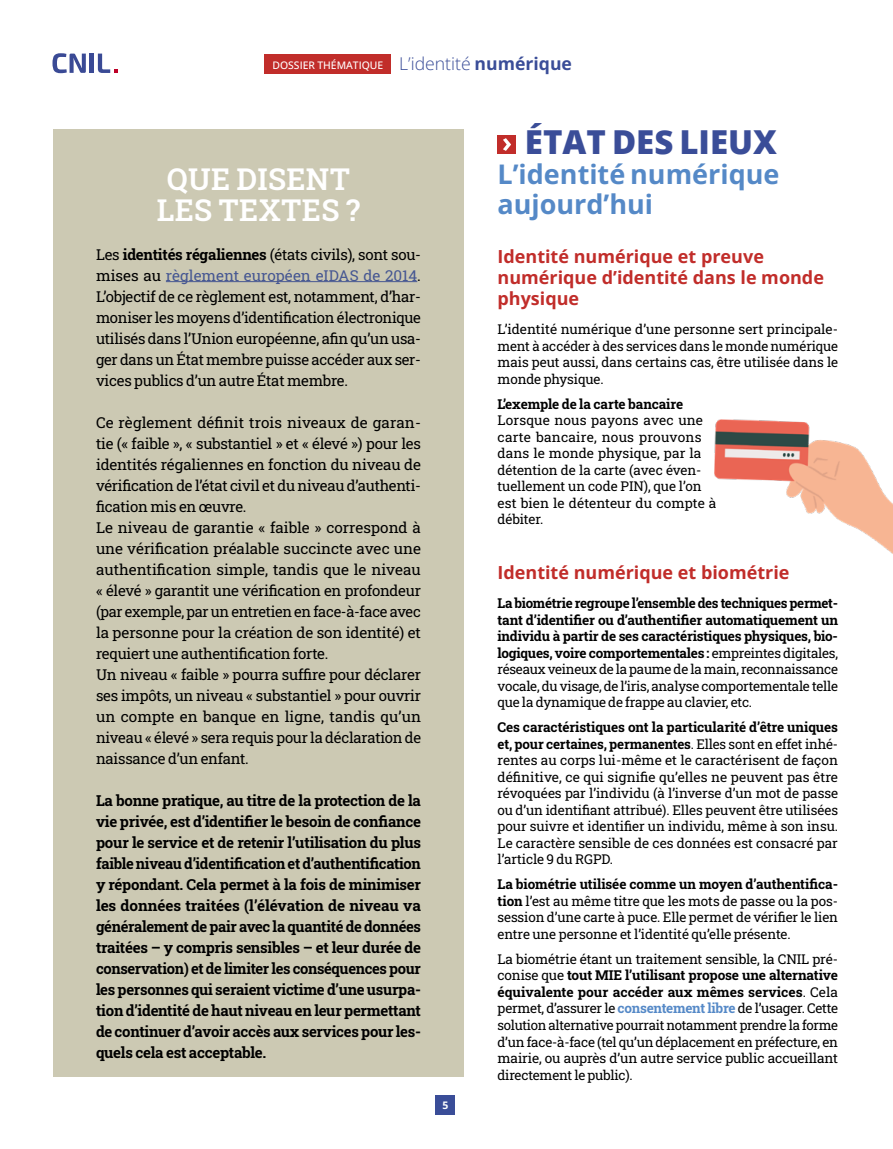
<style>
.page{position:relative;width:893px;height:1149px;background:#fff}
.page>*{position:absolute;margin:0;border:0;box-sizing:border-box;transform-origin:0 0}
.t1{font:800 33px "Open Sans";color:#3a4d98}
.t2{font:600 30px/31.5px "Roboto Slab";letter-spacing:.01em;color:#fff;text-align:center}
.t3{font:700 27px/30px "Open Sans";color:#5589c7}
.t4{font:700 18px/21px "Open Sans";color:#c12d2a}
.t5{font:15px/21px "Roboto Slab";letter-spacing:-.015em;color:#000;text-align:justify}
.t6{font:700 15px/21px "Roboto Slab";letter-spacing:-.02em;color:#000;text-align:justify}
.t7{font:13.5px/16.5px "Roboto Slab";letter-spacing:-.005em;color:#000;text-align:justify}
.t8{font:700 13.5px/16.5px "Roboto Slab";letter-spacing:-.02em;color:#000;text-align:justify}
.t9{font:500 10.35px "Open Sans";color:#fff}
.t10{font:700 10.35px "Open Sans";color:#fff}
.s1{font-weight:300;font-size:17.55px;color:#3a4d98}
.s2{font-weight:700;font-size:17.55px;color:#3a4d98}
.s3{font-weight:700}
.s4{color:#465792}
.s5{font-weight:400}
.s6{font-weight:700;color:#5589c7}
</style>
<div class="page">
<svg style="left:52px;top:53px;width:34px;height:20px"></svg>
<hr style="left:90px;top:54px;width:4px;height:19px;background:#3a4a95">
<svg style="left:98px;top:54px;width:19px;height:19px"></svg>
<div style="left:265px;top:54px;width:126px;height:20px;background:#c12d2a"></div>
<div style="left:436px;top:1094px;width:19px;height:20px;background:#3a4d98"></div>
<div style="left:497px;top:135px;width:19px;height:19px;background:#c12d2a"></div>
<svg style="left:503px;top:138px;width:8px;height:13px"></svg>
<div style="left:53px;top:129px;width:410px;height:947px;background:#ccc9b3"></div>
<hr style="left:166px;top:281px;width:251px;height:1px;background:#465792">
<img style="left:714px;top:419px;width:179px;height:135px">
<p class="t9" style="left:272px;top:59px;width:301px">DOSSIER THÉMATIQUE <span class="s1">L’identité</span> <span class="s2">numérique</span></p>
<h2 class="t2" style="left:157px;top:162px;width:205px">QUE DISENT<br>LES TEXTES ?</h2>
<p class="t5" style="left:96px;top:243px;width:327px">Les <span class="s3">identités régaliennes</span> (états civils), sont sou&shy;mises au <span class="s4">règlement européen eIDAS de 2014</span>.<br>L’objectif de ce règlement est, notamment, d’har&shy;moniser les moyens d’identification électronique utilisés dans l’Union européenne, afin qu’un usa&shy;ger dans un État membre puisse accéder aux ser&shy;vices publics d’un autre État membre.</p>
<p class="t5" style="left:96px;top:411px;width:327px;text-align:left">Ce règlement définit trois niveaux de garan&shy;tie (« faible », « substantiel » et « élevé ») pour les identités régaliennes en fonction du niveau de vérification de l’état civil et du niveau d’authenti&shy;fication mis en œuvre.<br>Le niveau de garantie « faible » correspond à une vérification préalable succincte avec une authentification simple, tandis que le niveau « élevé » garantit une vérification en profondeur (par exemple, par un entretien en face-à-face avec la personne pour la création de son identité) et requiert une authentification forte.<br>Un niveau « faible » pourra suffire pour déclarer ses impôts, un niveau « substantiel » pour ouvrir un compte en banque en ligne, tandis qu’un niveau « élevé » sera requis pour la déclaration de naissance d’un enfant.</p>
<p class="t6" style="left:96px;top:789px;width:327px">La bonne pratique, au titre de la protection de la vie privée, est d’identifier le besoin de confiance pour le service et de retenir l’utilisation du plus faible niveau d’identification et d’authentification y répondant. Cela permet à la fois de minimiser les données traitées (l’élévation de niveau va généralement de pair avec la quantité de données traitées – y compris sensibles – et leur durée de conservation) et de limiter les conséquences pour les personnes qui seraient victime d’une usurpa&shy;tion d’identité de haut niveau en leur permettant de continuer d’avoir accès aux services pour les&shy;quels cela est acceptable.</p>
<p class="t10" style="left:442px;top:1097px;width:7px">5</p>
<h1 class="t1" style="left:525px;top:117px;width:254px">ÉTAT DES LIEUX</h1>
<h3 class="t3" style="left:497px;top:158px;width:283px">L’identité numérique aujourd’hui</h3>
<h3 class="t4" style="left:497px;top:245px;width:328px">Identité numérique et preuve numérique d’identité dans le monde physique</h3>
<p class="t7" style="left:497px;top:320px;width:342px">L’identité numérique d’une personne sert principale&shy;ment à accéder à des services dans le monde numérique mais peut aussi, dans certains cas, être utilisée dans le monde physique.</p>
<p class="t8" style="left:497px;top:395px;width:187px">L’exemple de la carte bancaire</p>
<p class="t7" style="left:497px;top:411px;width:221px;text-align:left">Lorsque nous payons avec une carte bancaire, nous prouvons dans le monde physique, par la détention de la carte (avec éven&shy;tuellement un code PIN), que l’on est bien le détenteur du compte à débiter.</p>
<h3 class="t4" style="left:497px;top:561px;width:293px">Identité numérique et biométrie</h3>
<p class="t8" style="left:497px;top:594px;width:342px">La biométrie regroupe l’ensemble des techniques permet&shy;tant d’identifier ou d’authentifier automatiquement un individu à partir de ses caractéristiques physiques, bio&shy;logiques, voire comportementales : <span class="s5">empreintes digitales, réseaux veineux de la paume de la main, reconnaissance vocale, du visage, de l’iris, analyse comportementale telle que la dynamique de frappe au clavier, etc.</span></p>
<p class="t7" style="left:497px;top:718px;width:342px"><span class="s3">Ces caractéristiques ont la particularité d’être uniques et, pour certaines, permanentes</span>. Elles sont en effet inhé&shy;rentes au corps lui-même et le caractérisent de façon définitive, ce qui signifie qu’elles ne peuvent pas être révoquées par l’individu (à l’inverse d’un mot de passe ou d’un identifiant attribué). Elles peuvent être utilisées pour suivre et identifier un individu, même à son insu.<br>Le caractère sensible de ces données est consacré par l’article 9 du RGPD.</p>
<p class="t7" style="left:497px;top:875px;width:342px"><span class="s3">La biométrie utilisée comme un moyen d’authentifica&shy;tion</span> l’est au même titre que les mots de passe ou la pos&shy;session d’une carte à puce. Elle permet de vérifier le lien entre une personne et l’identité qu’elle présente.</p>
<p class="t7" style="left:497px;top:950px;width:342px">La biométrie étant un traitement sensible, la CNIL pré&shy;conise que <span class="s3">tout MIE l’utilisant propose une alternative équivalente pour accéder aux mêmes services</span>. Cela permet, d’assurer le <span class="s6">consentement libre</span> de l’usager. Cette solution alternative pourrait notamment prendre la forme d’un face-à-face (tel qu’un déplacement en préfecture, en mairie, ou auprès d’un autre service public accueillant directement le public).</p>
</div>
